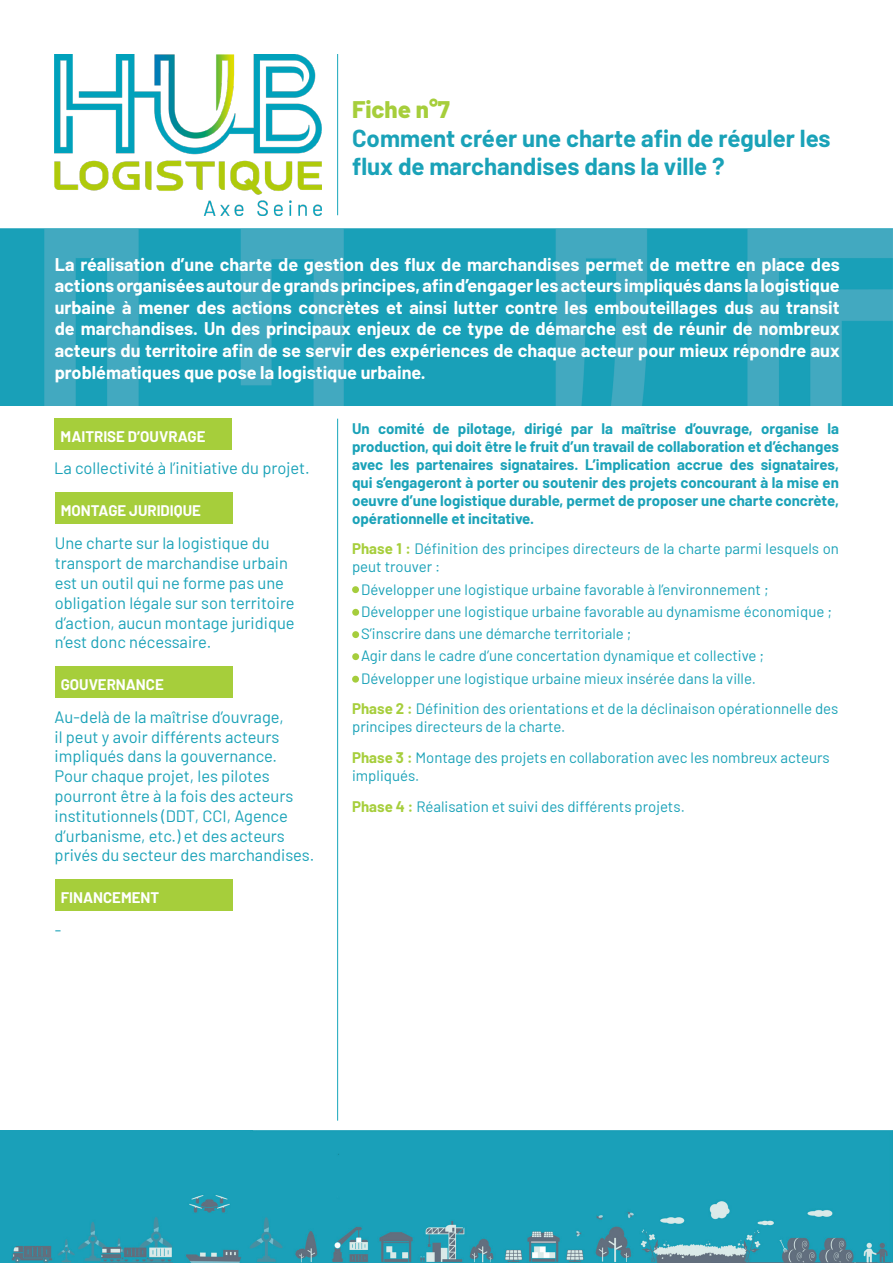
<style>
.page{position:relative;width:893px;height:1263px;background:#fff}
.page>*{position:absolute;margin:0;border:0;box-sizing:border-box;transform-origin:0 0}
.t1{font:700 24px/28.8px "Barlow";color:#1aa2b8}
.t2{font:800 24px "Barlow";color:#a6ce3b}
.Style_de_paragraphe{font:700 18px/21.6px "Barlow";color:#fff;text-align:justify}
.t3{font:16.5px/19.8px "Barlow";color:#1aa2b8}
.t4{font:15px/18px "Barlow";color:#1aa2b8}
.t5{font:700 15px/18px "Barlow";color:#1aa2b8;text-align:justify}
.t6{font:700 15px "Barlow";color:#fff}
.s1{font-weight:700;color:#a6ce3b}
</style>
<div class="page">
<img style="left:54px;top:54px;width:267px;height:161px">
<hr style="left:337px;top:54px;width:1px;height:161px;background:#17a7bc">
<img style="left:0;top:228px;width:893px;height:177px">
<img style="left:0;top:1130px;width:893px;height:133px">
<hr style="left:337px;top:419px;width:1px;height:702px;background:#17a7bc">
<div style="left:55px;top:419px;width:177px;height:31px;background:#a6ce3b"></div>
<div style="left:352px;top:586px;width:7px;height:7px;background:#a5cd3c;border-radius:50%"></div>
<div style="left:352px;top:609px;width:7px;height:7px;background:#a5cd3c;border-radius:50%"></div>
<div style="left:352px;top:631px;width:7px;height:7px;background:#a5cd3c;border-radius:50%"></div>
<div style="left:352px;top:653px;width:7px;height:7px;background:#a5cd3c;border-radius:50%"></div>
<div style="left:352px;top:676px;width:7px;height:7px;background:#a5cd3c;border-radius:50%"></div>
<div style="left:55px;top:492px;width:177px;height:32px;background:#a6ce3b"></div>
<div style="left:55px;top:666px;width:177px;height:32px;background:#a6ce3b"></div>
<div style="left:55px;top:879px;width:177px;height:32px;background:#a6ce3b"></div>
<p class="t2" style="left:352px;top:91px;width:99px">Fiche n°7</p>
<p class="t1" style="left:352px;top:122px;width:480px">Comment créer une charte afin de réguler les flux de marchandises dans la ville ?</p>
<p class="Style_de_paragraphe" style="left:55px;top:252px;width:786px">La réalisation d’une charte de gestion des flux de marchandises permet de mettre en place des actions organisées autour de grands principes, afin d’engager les acteurs impliqués dans la logistique urbaine à mener des actions concrètes et ainsi lutter contre les embouteillages dus au transit de marchandises. Un des principaux enjeux de ce type de démarche est de réunir de nombreux acteurs du territoire afin de se servir des expériences de chaque acteur pour mieux répondre aux problématiques que pose la logistique urbaine.</p>
<p class="t6" style="left:61px;top:425px;width:146px">MAITRISE D’OUVRAGE</p>
<p class="t3" style="left:54px;top:456px;width:257px">La collectivité à l’initiative du projet.</p>
<p class="t6" style="left:61px;top:499px;width:142px">MONTAGE JURIDIQUE</p>
<p class="t3" style="left:55px;top:532px;width:242px">Une charte sur la logistique du transport de marchandise urbain est un outil qui ne forme pas une obligation légale sur son territoire d’action, aucun montage juridique n’est donc nécessaire.</p>
<p class="t6" style="left:61px;top:673px;width:105px">GOUVERNANCE</p>
<p class="t3" style="left:55px;top:706px;width:261px">Au-delà de la maîtrise d’ouvrage,<br>il peut y avoir différents acteurs impliqués dans la gouvernance.<br>Pour chaque projet, les pilotes pourront être à la fois des acteurs institutionnels (DDT, CCI, Agence d’urbanisme, etc.) et des acteurs privés du secteur des marchandises.</p>
<p class="t6" style="left:61px;top:886px;width:100px">FINANCEMENT</p>
<p class="t3" style="left:55px;top:919px;width:8px">-</p>
<p class="t5" style="left:352px;top:418px;width:488px">Un comité de pilotage, dirigé par la maîtrise d’ouvrage, organise la production, qui doit être le fruit d’un travail de collaboration et d’échanges avec les partenaires signataires. L’implication accrue des signataires, qui s’engageront à porter ou soutenir des projets concourant à la mise en oeuvre d’une logistique durable, permet de proposer une charte concrète, opérationnelle et incitative.</p>
<p class="t4" style="left:352px;top:539px;width:488px"><span class="s1">Phase 1 :</span> Définition des principes directeurs de la charte parmi lesquels on peut trouver :</p>
<p class="t4" style="left:361px;top:579px;width:409px">Développer une logistique urbaine favorable à l’environnement ;</p>
<p class="t4" style="left:361px;top:601px;width:472px">Développer une logistique urbaine favorable au dynamisme économique ;</p>
<p class="t4" style="left:361px;top:624px;width:272px">S’inscrire dans une démarche territoriale ;</p>
<p class="t4" style="left:361px;top:646px;width:405px">Agir dans le cadre d’une concertation dynamique et collective ;</p>
<p class="t4" style="left:361px;top:668px;width:396px">Développer une logistique urbaine mieux insérée dans la ville.</p>
<p class="t4" style="left:352px;top:699px;width:488px"><span class="s1">Phase 2 :</span> Définition des orientations et de la déclinaison opérationnelle des principes directeurs de la charte.</p>
<p class="t4" style="left:352px;top:748px;width:479px"><span class="s1">Phase 3 :</span> Montage des projets en collaboration avec les nombreux acteurs impliqués.</p>
<p class="t4" style="left:352px;top:796px;width:334px"><span class="s1">Phase 4 :</span> Réalisation et suivi des différents projets.</p>
</div>
